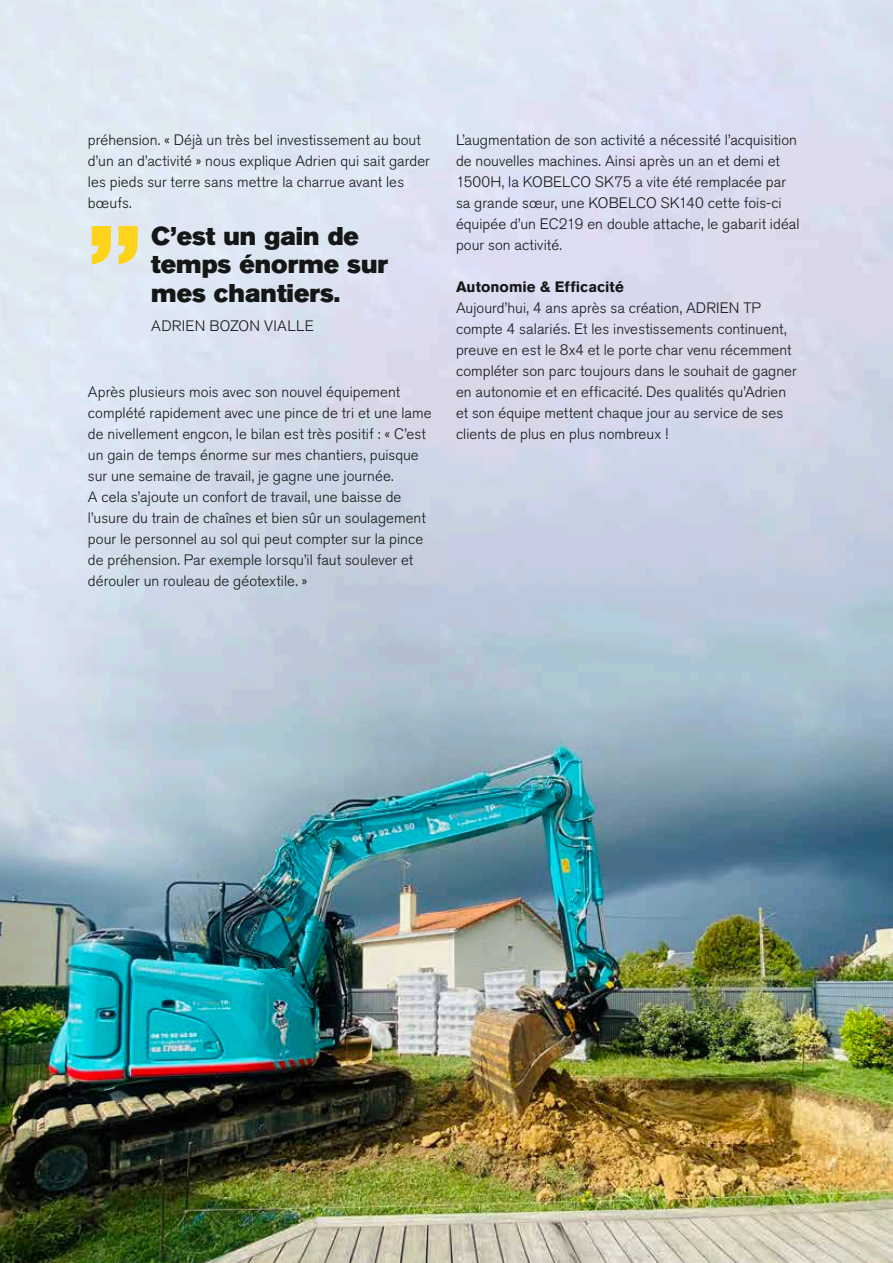
<style>
.page{position:relative;width:893px;height:1263px;background:#fff}
.page>*{position:absolute;margin:0;border:0;box-sizing:border-box;transform-origin:0 0}
.t1{font:105px "Akzidenz Grotesk Pro Super";color:#ffd31b}
.t2{font:25.5px/28.5px "Akzidenz Grotesk Pro Super";color:#151616}
.t3{font:300 15px/21px "Akzidenz Grotesk Pro";letter-spacing:.005em;color:#151616}
.t4{font:700 15px "Akzidenz Grotesk Pro";letter-spacing:.005em;color:#151616}
</style>
<div class="page">
<img style="left:0;top:0;width:893px;height:1263px">
<p class="t3" style="left:88px;top:129px;width:344px">préhension. « Déjà un très bel investissement au bout d’un an d’activité » nous explique Adrien qui sait garder les pieds sur terre sans mettre la charrue avant les bœufs.</p>
<h1 class="t1" style="left:87px;top:195px;width:56px">”</h1>
<h2 class="t2" style="left:151px;top:221px;width:238px">C’est un gain de temps énorme sur mes chantiers.</h2>
<p class="t3" style="left:151px;top:315px;width:164px">ADRIEN BOZON VIALLE</p>
<p class="t3" style="left:88px;top:381px;width:345px">Après plusieurs mois avec son nouvel équipement complété rapidement avec une pince de tri et une lame de nivellement engcon, le bilan est très positif : « C’est un gain de temps énorme sur mes chantiers, puisque sur une semaine de travail, je gagne une journée.<br>A cela s’ajoute un confort de travail, une baisse de l’usure du train de chaînes et bien sûr un soulagement pour le personnel au sol qui peut compter sur la pince de préhension. Par exemple lorsqu’il faut soulever et dérouler un rouleau de géotextile. »</p>
<p class="t3" style="left:456px;top:129px;width:345px">L’augmentation de son activité a nécessité l’acquisition de nouvelles machines. Ainsi après un an et demi et 1500H, la KOBELCO SK75 a vite été remplacée par sa grande sœur, une KOBELCO SK140 cette fois-ci équipée d’un EC219 en double attache, le gabarit idéal pour son activité.</p>
<p class="t4" style="left:456px;top:277px;width:169px">Autonomie &amp; Efficacité</p>
<p class="t3" style="left:456px;top:297px;width:342px">Aujourd’hui, 4 ans après sa création, ADRIEN TP compte 4 salariés. Et les investissements continuent, preuve en est le 8x4 et le porte char venu récemment compléter son parc toujours dans le souhait de gagner en autonomie et en efficacité. Des qualités qu’Adrien et son équipe mettent chaque jour au service de ses clients de plus en plus nombreux !</p>
</div>
